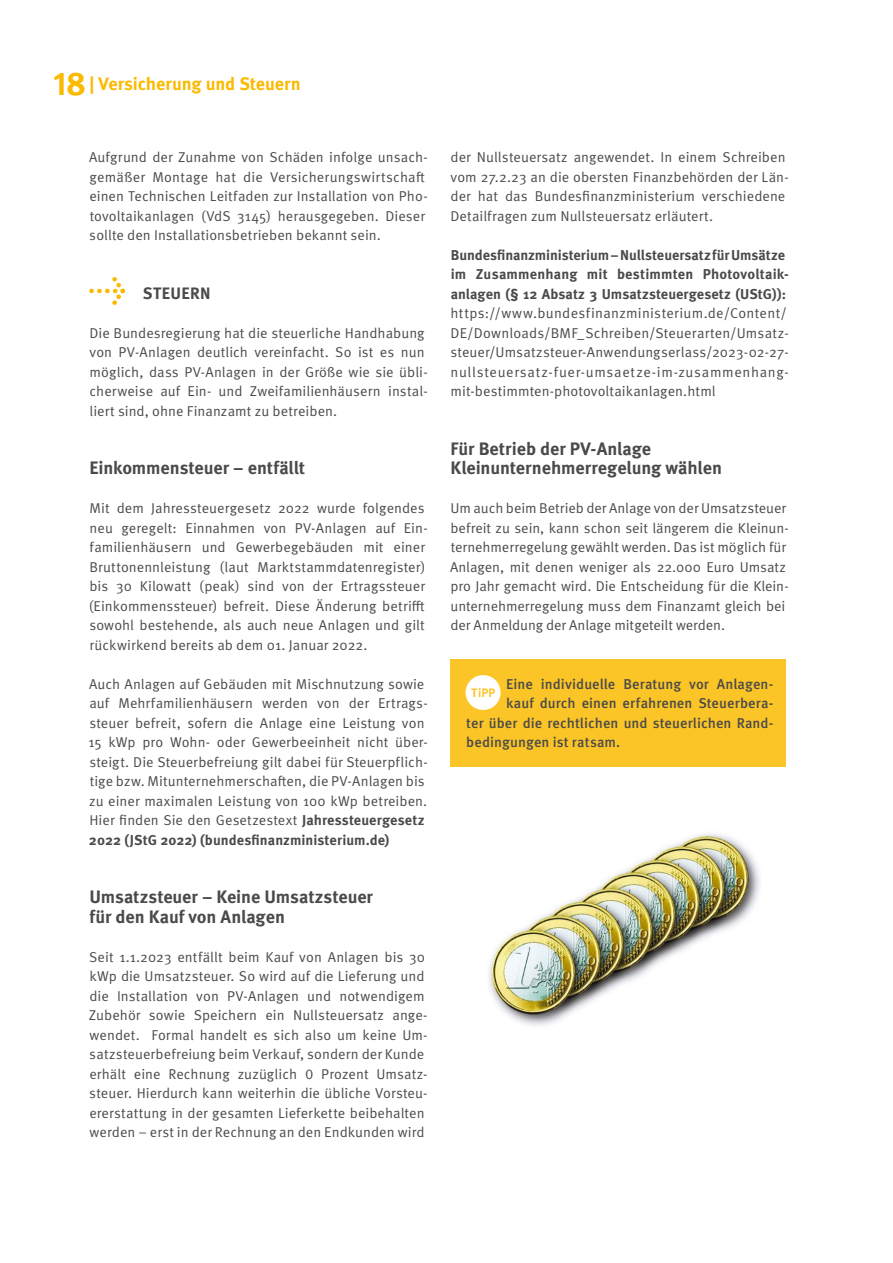
<style>
.page{position:relative;width:893px;height:1263px;background:#fff}
.page>*{position:absolute;margin:0;border:0;box-sizing:border-box;transform-origin:0 0}
.t1{font:700 18px/19.5px "Meta Pro";letter-spacing:-.005em;color:#4a4a49}
.t2{font:700 18px "Meta Pro";letter-spacing:-.005em;color:#fbba00}
.t3{font:700 16.5px "Meta Pro";letter-spacing:.02em;color:#4a4a49}
.t4{font:14.25px/19.5px "Meta Pro Norm";letter-spacing:.005em;color:#4a4a49}
.t5{font:700 14.25px/19.5px "Meta Pro";letter-spacing:.005em;color:#4a4a49}
.t6{font:500 14.25px "Meta Pro";letter-spacing:.005em;color:#4a4a49}
.s1{font-size:33px}
.s2{font-family:"Meta Pro";font-weight:700}
.s3{color:#fff}
</style>
<div class="page">
<svg style="left:89px;top:277px;width:36px;height:28px"></svg>
<div style="left:450px;top:660px;width:336px;height:107px;background:#fbc427"></div>
<img style="left:488px;top:833px;width:272px;height:193px">
<p class="t2" style="left:53px;top:70px;width:249px"><span class="s1">18</span> | Versicherung und Steuern</p>
<p class="t4" style="left:89px;top:147px;width:340px">Aufgrund der Zunahme von Schäden infolge unsach&shy;gemäßer Montage hat die Versicherungswirtschaft einen Technischen Leitfaden zur Installation von Pho&shy;tovoltaikanlagen (VdS 3145) herausgegeben. Dieser sollte den Installationsbetrieben bekannt sein.</p>
<p class="t3" style="left:143px;top:280px;width:69px">STEUERN</p>
<p class="t4" style="left:89px;top:322px;width:340px">Die Bundesregierung hat die steuerliche Handhabung von PV-Anlagen deutlich vereinfacht. So ist es nun möglich, dass PV-Anlagen in der Größe wie sie übli&shy;cherweise auf Ein- und Zweifamilienhäusern instal&shy;liert sind, ohne Finanzamt zu betreiben.</p>
<p class="t1" style="left:89px;top:457px;width:217px">Einkommensteuer – entfällt</p>
<p class="t4" style="left:89px;top:498px;width:340px">Mit dem Jahressteuergesetz 2022 wurde folgendes neu geregelt: Einnahmen von PV-Anlagen auf Ein&shy;familienhäusern und Gewerbegebäuden mit einer Bruttonennleistung (laut Marktstammdatenregister) bis 30 Kilowatt (peak) sind von der Ertragssteuer (Einkommenssteuer) befreit. Diese Änderung betrifft sowohl bestehende, als auch neue Anlagen und gilt rückwirkend bereits ab dem 01. Januar 2022.</p>
<p class="t4" style="left:88px;top:673px;width:341px">Auch Anlagen auf Gebäuden mit Mischnutzung sowie auf Mehrfamilienhäusern werden von der Ertrags&shy;steuer befreit, sofern die Anlage eine Leistung von 15 kWp pro Wohn- oder Gewerbeeinheit nicht über&shy;steigt. Die Steuerbefreiung gilt dabei für Steuerpflich&shy;tige bzw. Mitunternehmerschaften, die PV-Anlagen bis zu einer maximalen Leistung von 100 kWp betreiben.<br>Hier finden Sie den Gesetzestext <span class="s2">Jahressteuergesetz</span></p>
<p class="t5" style="left:89px;top:829px;width:302px">2022 (JStG 2022) (bundesfinanzministerium.de)</p>
<p class="t1" style="left:89px;top:886px;width:285px">Umsatzsteuer – Keine Umsatzsteuer für den Kauf von Anlagen</p>
<p class="t4" style="left:89px;top:946px;width:340px">Seit 1.1.2023 entfällt beim Kauf von Anlagen bis 30 kWp die Umsatzsteuer. So wird auf die Lieferung und die Installation von PV-Anlagen und notwendigem Zubehör sowie Speichern ein Nullsteuersatz ange&shy;wendet. Formal handelt es sich also um keine Um&shy;satzsteuerbefreiung beim Verkauf, sondern der Kunde erhält eine Rechnung zuzüglich 0 Prozent Umsatz&shy;steuer. Hierdurch kann weiterhin die übliche Vorsteu&shy;ererstattung in der gesamten Lieferkette beibehalten werden – erst in der Rechnung an den Endkunden wird</p>
<p class="t4" style="left:450px;top:147px;width:340px">der Nullsteuersatz angewendet. In einem Schreiben vom 27.2.23 an die obersten Finanzbehörden der Län&shy;der hat das Bundesfinanzministerium verschiedene Detailfragen zum Nullsteuersatz erläutert.</p>
<p class="t5" style="left:451px;top:244px;width:338px">Bundesfinanzministerium – Nullsteuersatz für Umsätze im Zusammenhang mit bestimmten Photovoltaik&shy;anlagen (§ 12 Absatz 3 Umsatzsteuergesetz (UStG)):</p>
<p class="t4" style="left:450px;top:303px;width:340px;text-align:justify">https://www.bundesfinanzministerium.de/Content/ DE/Downloads/BMF_Schreiben/Steuerarten/Umsatz&shy;steuer/Umsatzsteuer-Anwendungserlass/2023-02-27- nullsteuersatz-fuer-umsaetze-im-zusammenhang&shy;mit-bestimmten-photovoltaikanlagen.html</p>
<p class="t1" style="left:450px;top:438px;width:273px">Für Betrieb der PV-Anlage<br>Kleinunternehmerregelung wählen</p>
<p class="t4" style="left:450px;top:498px;width:340px">Um auch beim Betrieb der Anlage von der Umsatzsteuer befreit zu sein, kann schon seit längerem die Kleinun&shy;ternehmerregelung gewählt werden. Das ist möglich für Anlagen, mit denen weniger als 22.000 Euro Umsatz pro Jahr gemacht wird. Die Entscheidung für die Klein&shy;unternehmerregelung muss dem Finanzamt gleich bei der Anmeldung der Anlage mitgeteilt werden.</p>
<p class="t6" style="left:466px;top:673px;width:309px"><span class="s3">▼</span>Eine individuelle Beratung vor Anlagen-</p>
<p class="t6" style="left:506px;top:692px;width:269px">kauf durch einen erfahrenen Steuerbera-</p>
<p class="t6" style="left:466px;top:712px;width:309px">ter über die rechtlichen und steuerlichen Rand-</p>
<p class="t6" style="left:466px;top:731px;width:156px">bedingungen ist ratsam.</p>
</div>
